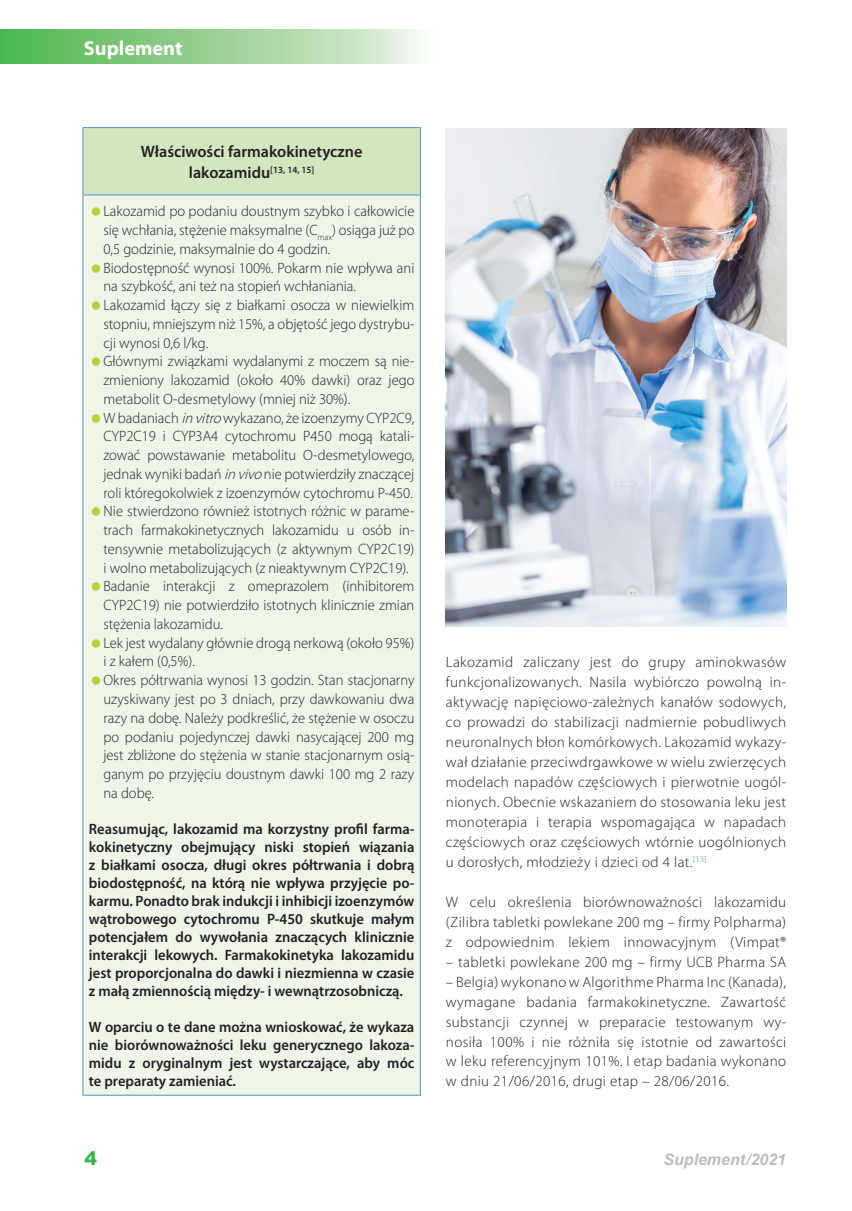
<style>
.page{position:relative;width:852px;height:1211px;background:#fff}
.page>*{position:absolute;margin:0;border:0;box-sizing:border-box;transform-origin:0 0}
.t1{font:700 20.25px "Myriad Pro";color:#fff}
.t2{font:900 18.9px "Arial";color:#38b54a}
.t3{font:600 16.5px/21px "Myriad Pro";color:#231f20;text-align:center}
.t4{font:italic 700 15.9px "Arial";color:#bcbdc0}
.t5{font:300 15px/18.8px "Myriad Pro";color:#231f20;text-align:justify}
.t6{font:600 15px/18px "Myriad Pro";color:#231f20;text-align:justify}
.t7{font:300 15px "Myriad Pro";letter-spacing:.025em;color:#231f20}
.s1{font-style:italic}
</style>
<div class="page">
<svg style="left:0;top:30px;width:420px;height:34px;background:#99d195"></svg>
<div style="left:83px;top:128px;width:337px;height:67px;background:#d2e7c0"></div>
<div style="left:83px;top:195px;width:337px;height:900px;background:#eff6e8"></div>
<hr style="left:420px;top:195px;width:1px;height:899px;background:#659ad1">
<hr style="left:82px;top:195px;width:1px;height:899px;background:#659ad1">
<hr style="left:82px;top:1094px;width:339px;height:1px;background:#659ad1">
<hr style="left:82px;top:127px;width:339px;height:1px;background:#659ad1">
<hr style="left:82px;top:128px;width:1px;height:66px;background:#659ad1">
<hr style="left:420px;top:128px;width:1px;height:66px;background:#659ad1">
<hr style="left:82px;top:194px;width:339px;height:1px;background:#659ad1">
<img style="left:446px;top:128px;width:340px;height:499px">
<h1 class="t1" style="left:84px;top:35px;width:100px">Suplement</h1>
<p class="t3" style="left:141px;top:140px;width:223px">Właściwości farmakokinetyczne lakozamidu<sup>[13,</sup> <sup>14,</sup> <sup>15]</sup></p>
<p class="t5" style="left:103px;top:202px;width:312px;text-align:left">Lakozamid po podaniu doustnym szybko i całkowicie się wchłania, stężenie maksymalne (C<sub>max</sub>) osiąga już po 0,5 godzinie, maksymalnie do 4 godzin.<br>Biodostępność wynosi 100%. Pokarm nie wpływa ani na szybkość, ani też na stopień wchłaniania.<br>Lakozamid łączy się z białkami osocza w niewielkim stopniu, mniejszym niż 15%, a objętość jego dystrybu&shy;cji wynosi 0,6 l/kg.<br>Głównymi związkami wydalanymi z moczem są nie&shy;zmieniony lakozamid (około 40% dawki) oraz jego metabolit O-desmetylowy (mniej niż 30%).<br>W badaniach <span class="s1">invitro</span>wykazano, że izoenzymy CYP2C9, CYP2C19 i CYP3A4 cytochromu P450 mogą katali&shy;zować powstawanie metabolitu O-desmetylowego, jednak wyniki badań <span class="s1">invivo</span>nie potwierdziły znaczącej roli któregokolwiek z izoenzymów cytochromu P-450.<br>Nie stwierdzono również istotnych różnic w parame&shy;trach farmakokinetycznych lakozamidu u osób in&shy;tensywnie metabolizujących (z aktywnym CYP2C19) i wolno metabolizujących (z nieaktywnym CYP2C19).<br>Badanie interakcji z omeprazolem (inhibitorem CYP2C19) nie potwierdziło istotnych klinicznie zmian stężenia lakozamidu.<br>Lek jest wydalany głównie drogą nerkową (około 95%) i z kałem (0,5%).<br>Okres półtrwania wynosi 13 godzin. Stan stacjonarny uzyskiwany jest po 3 dniach, przy dawkowaniu dwa razy na dobę. Należy podkreślić, że stężenie w osoczu po podaniu pojedynczej dawki nasycającej 200 mg jest zbliżone do stężenia w stanie stacjonarnym osią&shy;ganym po przyjęciu doustnym dawki 100 mg 2 razy na dobę.</p>
<p class="t6" style="left:89px;top:819px;width:327px">Reasumując, lakozamid ma korzystny profil farma&shy;kokinetyczny obejmujący niski stopień wiązania z białkami osocza, długi okres półtrwania i dobrą biodostępność, na którą nie wpływa przyjęcie po&shy;karmu. Ponadto brak indukcji i inhibicji izoenzymów wątrobowego cytochromu P-450 skutkuje małym potencjałem do wywołania znaczących klinicznie interakcji lekowych. Farmakokinetyka lakozamidu jest proporcjonalna do dawki i niezmienna w czasie z małą zmiennością między- i wewnątrzosobniczą.</p>
<p class="t6" style="left:89px;top:1017px;width:327px">W oparciu o te dane można wnioskować, że wykaza nie biorównoważności leku generycznego lakoza&shy;midu z oryginalnym jest wystarczające, aby móc te preparaty zamieniać.</p>
<p class="t5" style="left:446px;top:651px;width:342px;line-height:20px">Lakozamid zaliczany jest do grupy aminokwasów funkcjonalizowanych. Nasila wybiórczo powolną in&shy;aktywację napięciowo-zależnych kanałów sodowych, co prowadzi do stabilizacji nadmiernie pobudliwych neuronalnych błon komórkowych. Lakozamid wykazy&shy;wał działanie przeciwdrgawkowe w wielu zwierzęcych modelach napadów częściowych i pierwotnie uogól&shy;nionych. Obecnie wskazaniem do stosowania leku jest monoterapia i terapia wspomagająca w napadach częściowych oraz częściowych wtórnie uogólnionych u dorosłych, młodzieży i dzieci od 4 lat.<sup>[13]</sup></p>
<p class="t5" style="left:446px;top:891px;width:342px;line-height:20px">W celu określenia biorównoważności lakozamidu (Zilibra tabletki powlekane 200 mg – firmy Polpharma) z odpowiednim lekiem innowacyjnym (Vimpat®</p>
<p class="t7" style="left:446px;top:952px;width:342px">– tabletki powlekane 200 mg – firmy UCB Pharma SA</p>
<p class="t5" style="left:446px;top:971px;width:342px;line-height:20px">– Belgia) wykonano w Algorithme Pharma Inc (Kanada), wymagane badania farmakokinetyczne. Zawartość substancji czynnej w preparacie testowanym wy&shy;nosiła 100% i nie różniła się istotnie od zawartości w leku referencyjnym 101%. I etap badania wykonano w dniu 21/06/2016, drugi etap – 28/06/2016.</p>
<p class="t2" style="left:84px;top:1144px;width:14px">4</p>
<p class="t4" style="left:663px;top:1149px;width:124px">Suplement/2021</p>
</div>
